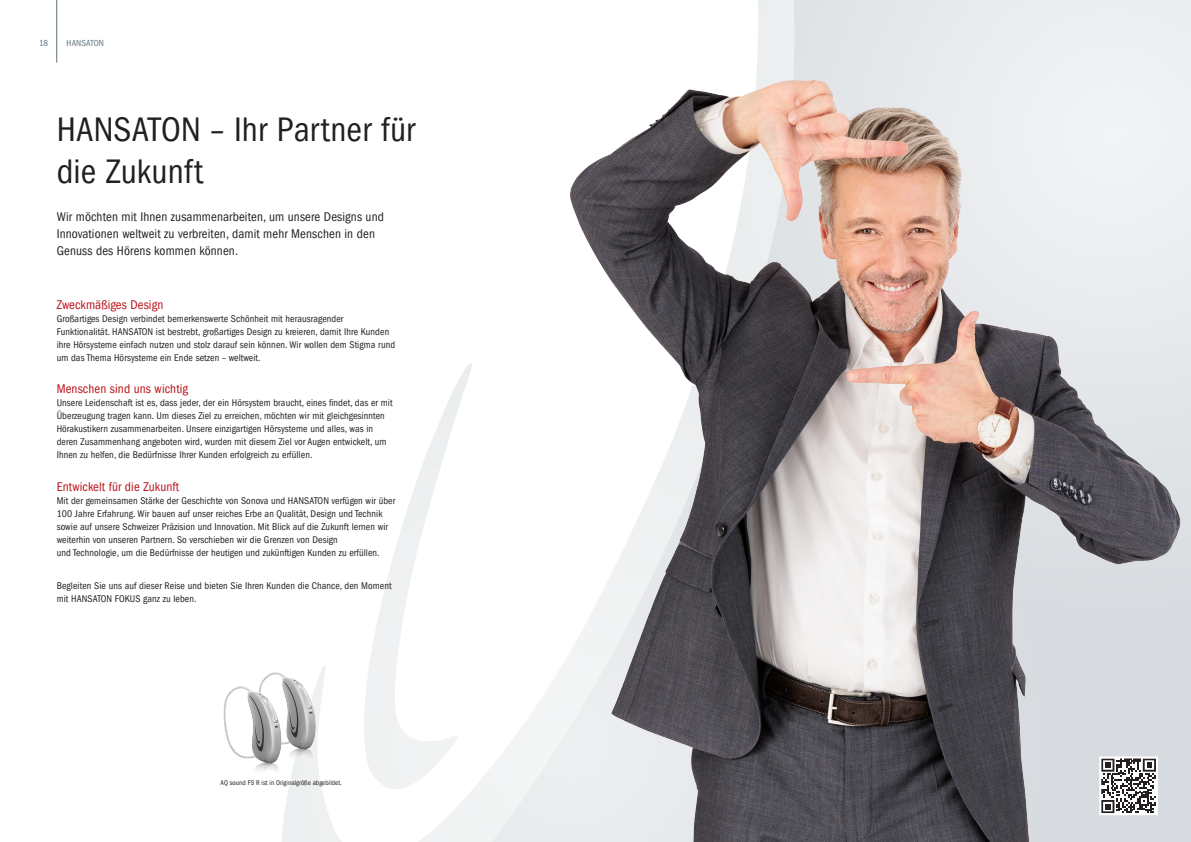
<style>
.page{position:relative;width:1191px;height:842px;background:#fff}
.page>*{position:absolute;margin:0;border:0;box-sizing:border-box;transform-origin:0 0}
.t1{font:condensed 35px/42px "Franklin Gothic LT Pro";letter-spacing:.005em;color:#231f20}
.t2{font:condensed 13px/17px "Franklin Gothic LT Pro";letter-spacing:.01em;color:#231f20}
.t3{font:condensed 13px "Franklin Gothic LT Pro";letter-spacing:.01em;color:#bb1018}
.t4{font:condensed 10px/13px "Franklin Gothic LT Pro";letter-spacing:.01em;color:#231f20}
.t5{font:condensed 9px "Franklin Gothic LT Pro";letter-spacing:.015em;color:#60747e}
.t6{font:condensed 7px "Franklin Gothic LT Pro";letter-spacing:.01em;color:#231f20}
</style>
<div class="page">
<svg style="left:281px;top:363px;width:282px;height:479px"></svg>
<img style="left:563px;top:0;width:628px;height:842px">
<img style="left:281px;top:637px;width:74px;height:131px">
<img style="left:223px;top:651px;width:97px;height:130px">
<svg style="left:1102px;top:759px;width:53px;height:53px"></svg>
<div style="left:1099px;top:756px;width:59px;height:59px;border:2px solid #fff"></div>
<hr style="left:56px;top:0;width:1px;height:63px;background:#60747e">
<p class="t5" style="left:39px;top:38px;width:11px">18</p>
<p class="t5" style="left:67px;top:38px;width:39px">HANSATON</p>
<p class="t1" style="left:57px;top:109px;width:360px">HANSATON – Ihr Partner für die Zukunft</p>
<p class="t2" style="left:57px;top:208px;width:329px">Wir möchten mit Ihnen zusammenarbeiten, um unsere Designs und<br>Innovationen weltweit zu verbreiten, damit mehr Menschen in den<br>Genuss des Hörens kommen können.</p>
<p class="t3" style="left:57px;top:298px;width:108px">Zweckmäßiges Design</p>
<p class="t4" style="left:57px;top:312px;width:340px">Großartiges Design verbindet bemerkenswerte Schönheit mit herausragender Funktionalität. HANSATON ist bestrebt, großartiges Design zu kreieren, damit Ihre Kunden ihre Hörsysteme einfach nutzen und stolz darauf sein können. Wir wollen dem Stigma rund um das Thema Hörsysteme ein Ende setzen – weltweit.</p>
<p class="t3" style="left:57px;top:382px;width:133px">Menschen sind uns wichtig</p>
<p class="t4" style="left:57px;top:396px;width:337px">Unsere Leidenschaft ist es, dass jeder, der ein Hörsystem braucht, eines findet, das er mit Überzeugung tragen kann. Um dieses Ziel zu erreichen, möchten wir mit gleichgesinnten Hörakustikern zusammenarbeiten. Unsere einzigartigen Hörsysteme und alles, was in deren Zusammenhang angeboten wird, wurden mit diesem Ziel vor Augen entwickelt, um Ihnen zu helfen, die Bedürfnisse Ihrer Kunden erfolgreich zu erfüllen.</p>
<p class="t3" style="left:57px;top:480px;width:124px">Entwickelt für die Zukunft</p>
<p class="t4" style="left:57px;top:494px;width:340px">Mit der gemeinsamen Stärke der Geschichte von Sonova und HANSATON verfügen wir über 100 Jahre Erfahrung. Wir bauen auf unser reiches Erbe an Qualität, Design und Technik sowie auf unsere Schweizer Präzision und Innovation. Mit Blick auf die Zukunft lernen wir weiterhin von unseren Partnern. So verschieben wir die Grenzen von Design<br>und Technologie, um die Bedürfnisse der heutigen und zukünftigen Kunden zu erfüllen.</p>
<p class="t4" style="left:57px;top:579px;width:336px">Begleiten Sie uns auf dieser Reise und bieten Sie Ihren Kunden die Chance, den Moment mit HANSATON FOKUS ganz zu leben.</p>
<p class="t6" style="left:221px;top:778px;width:123px">AQ sound FS R ist in Originalgröße abgebildet.</p>
</div>
